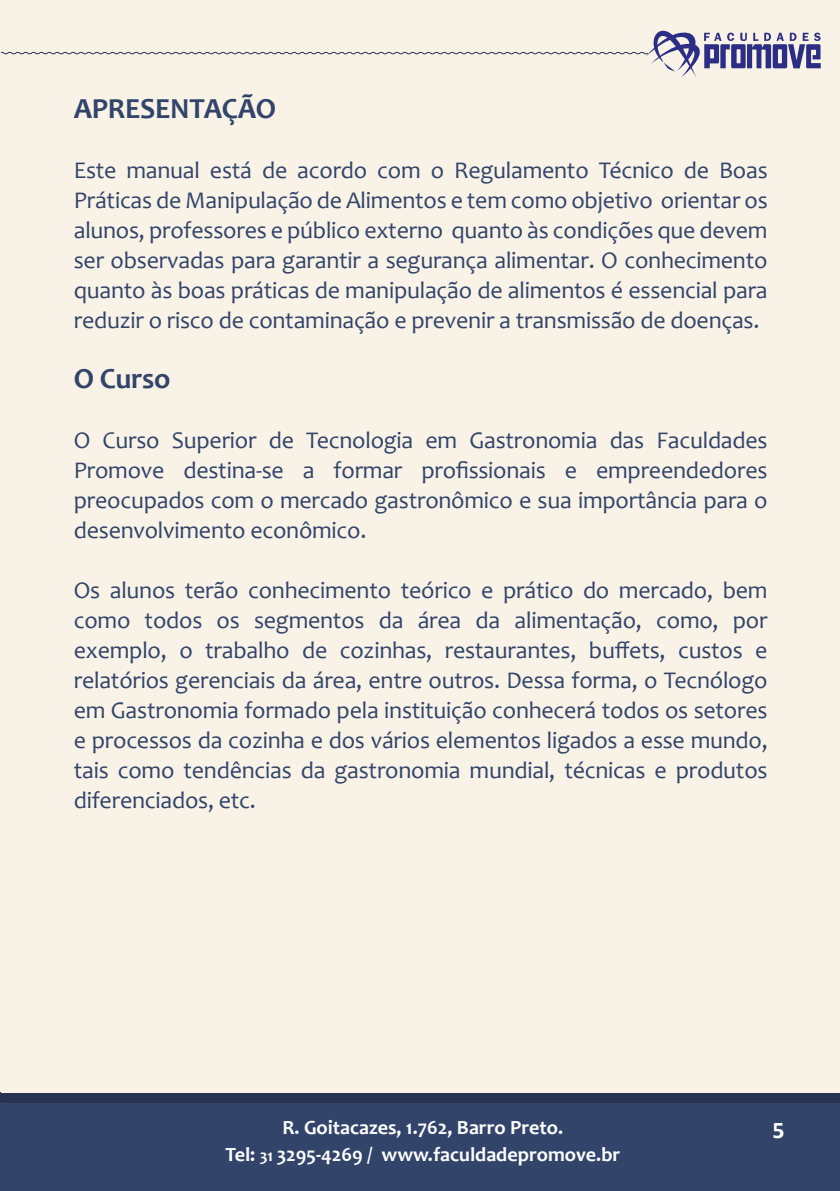
<style>
.page{position:relative;width:840px;height:1191px;background:#fff}
.page>*{position:absolute;margin:0;border:0;box-sizing:border-box;transform-origin:0 0}
.t1{font:700 29.2px "Candara";letter-spacing:-.01em;color:#32446a}
.t2{font:24px/30px "Candara";letter-spacing:-.01em;color:#32446a;text-align:justify}
.t3{font:700 24px "Calibri";color:#fff}
.t4{font:700 20.2px/27px "Candara";color:#fff;text-align:center}
.s1{font-size:16.6px}
</style>
<div class="page">
<div style="left:0;top:0;width:839px;height:1191px;background:#f9f3e7"></div>
<div style="left:0;top:1102px;width:839px;height:89px;background:#32446a"></div>
<div style="left:0;top:1093px;width:839px;height:9px;background:#273250"></div>
<svg style="left:0;top:30px;width:820px;height:47px"></svg>
<p class="t1" style="left:74px;top:90px;width:204px">APRESENTAÇÃO</p>
<p class="t2" style="left:74px;top:155px;width:695px">Este manual está de acordo com o Regulamento Técnico de Boas Práticas de Manipulação de Alimentos e tem como objetivo orientar os alunos, professores e público externo quanto às condições que devem ser observadas para garantir a segurança alimentar. O conhecimento quanto às boas práticas de manipulação de alimentos é essencial para reduzir o risco de contaminação e prevenir a transmissão de doenças.</p>
<p class="t1" style="left:74px;top:360px;width:98px">O Curso</p>
<p class="t2" style="left:74px;top:425px;width:695px">O Curso Superior de Tecnologia em Gastronomia das Faculdades Promove destina-se a formar profissionais e empreendedores preocupados com o mercado gastronômico e sua importância para o desenvolvimento econômico.</p>
<p class="t2" style="left:74px;top:575px;width:695px">Os alunos terão conhecimento teórico e prático do mercado, bem como todos os segmentos da área da alimentação, como, por exemplo, o trabalho de cozinhas, restaurantes, buffets, custos e relatórios gerenciais da área, entre outros. Dessa forma, o Tecnólogo em Gastronomia formado pela instituição conhecerá todos os setores e processos da cozinha e dos vários elementos ligados a esse mundo, tais como tendências da gastronomia mundial, técnicas e produtos diferenciados, etc.</p>
<p class="t4" style="left:225px;top:1113px;width:396px">R. Goitacazes, 1.762, Barro Preto.<br>Tel: <span class="s1">31</span> 3295-4269 / www.faculdadepromove.br</p>
<p class="t3" style="left:771px;top:1115px;width:14px">5</p>
</div>
